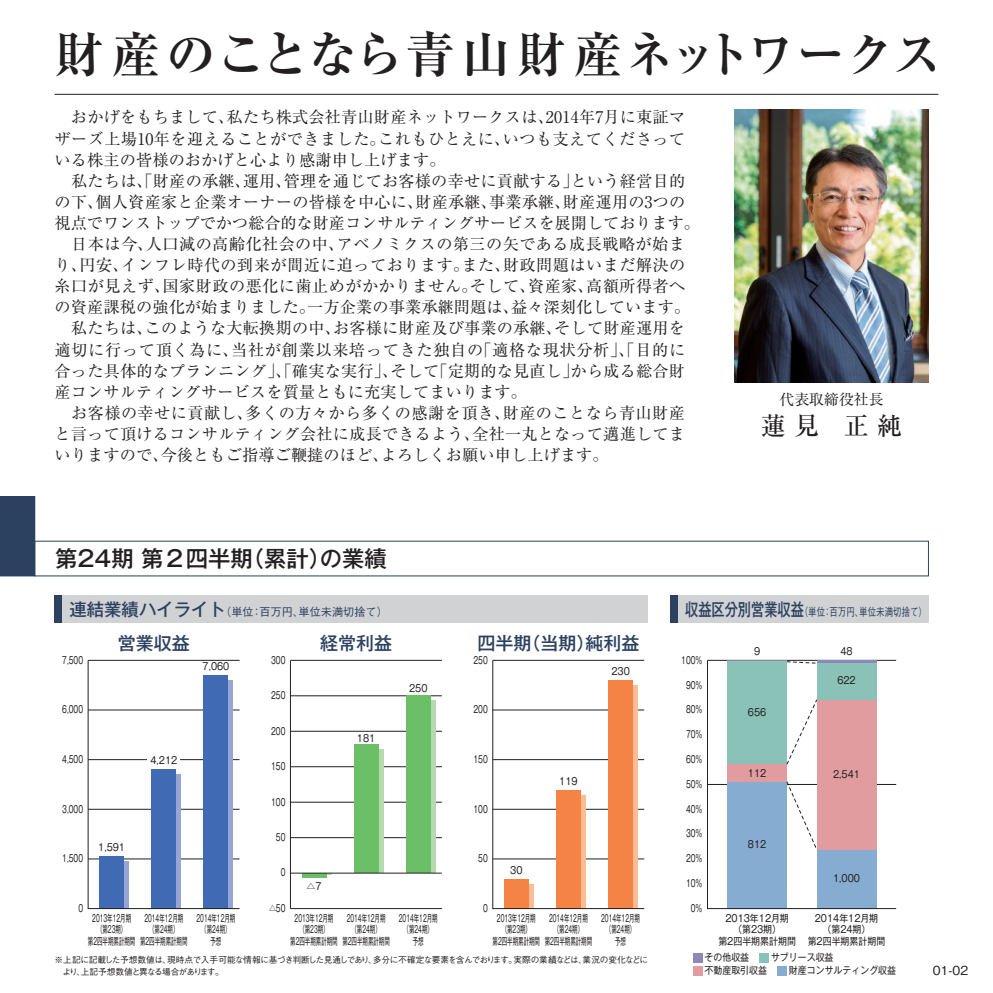
<style>
.page{position:relative;width:993px;height:993px;background:#fff}
.page>*{position:absolute;margin:0;border:0;box-sizing:border-box;transform-origin:0 0}
.t1{font:49.52px "Ryumin Pr 5 Bold 90 pv RKSJ H";letter-spacing:.01em;color:#231f20}
.t2{font:24.85px "Ryumin Pr 5 Medium 90 pv RKSJ H";color:#231f20}
.t3{font:22.4px "Gothic MB101 Pr 5 Medium 90 pv RKSJ H";color:#231f20}
.t4{font:18.03px "Gothic MB101 Pr 5 Medium 90 pv RKSJ H";color:#2c4160}
.t5{font:16.1px/21.2px "Ryumin Pr 5 Regular 90 pv RKSJ H";letter-spacing:.015em;color:#231f20}
.t6{font:14.88px "Ryumin Pr 5 Regular 90 pv RKSJ H";color:#231f20}
.t7{font:12.42px "Gothic BBB Pr 5 Medium 90 pv RKSJ H";color:#231f20}
.t8{font:11.2px "Gothic BBB Pr 5 Medium 90 pv RKSJ H";color:#2c4160}
.t9{font:11.2px "Gothic BBB Pr 5 Medium 90 pv RKSJ H";color:#2c4160;scale:.76 1}
.t10{font:9.97px/11.2px "Gothic MB101 Pr 5 Regular 90 pv RKSJ H";color:#231f20;text-align:center;scale:.55 1}
.t11{font:9.97px/11.2px "Gothic MB101 Pr 5 Regular 90 pv RKSJ H";color:#231f20;text-align:center;scale:.9 1}
.t12{font:9.97px "Gothic MB101 Pr 5 Regular 90 pv RKSJ H";color:#231f20;scale:.7 1}
.t13{font:8.75px/11.2px "Gothic BBB Pr 5 Medium 90 pv RKSJ H";letter-spacing:-.06em;color:#231f20}
.s1{font-family:"Gothic MB101 Pr 5 Medium 90 pv RKSJ H";font-size:17.32px}
</style>
<div class="page">
<img style="left:734px;top:109px;width:194px;height:273px">
<hr style="left:55px;top:94px;width:883px;height:1px;background:#231f20">
<div style="left:0;top:496px;width:35px;height:80px;background:#2c4160"></div>
<div style="left:55px;top:595px;width:592px;height:28px;background:#d1d2d4"></div>
<div style="left:55px;top:595px;width:7px;height:28px;background:#2c4160"></div>
<div style="left:670px;top:595px;width:258px;height:28px;background:#d1d2d4"></div>
<div style="left:670px;top:595px;width:7px;height:28px;background:#2c4160"></div>
<hr style="left:290px;top:907px;width:151px;height:1px;background:#231f20">
<hr style="left:290px;top:837px;width:151px;height:1px;background:#231f20">
<hr style="left:290px;top:801px;width:151px;height:1px;background:#231f20">
<hr style="left:290px;top:766px;width:151px;height:1px;background:#231f20">
<hr style="left:290px;top:730px;width:151px;height:1px;background:#231f20">
<hr style="left:290px;top:659px;width:151px;height:1px;background:#231f20">
<hr style="left:290px;top:695px;width:151px;height:1px;background:#231f20">
<svg style="left:378px;top:749px;width:5px;height:123px"></svg>
<div style="left:353px;top:744px;width:25px;height:128px;background:#6bc067"></div>
<hr style="left:306px;top:872px;width:25px;height:2px;background:#b4dbae">
<svg style="left:301px;top:873px;width:25px;height:4px"></svg>
<svg style="left:430px;top:700px;width:5px;height:172px"></svg>
<div style="left:406px;top:695px;width:24px;height:177px;background:#6bc067"></div>
<svg style="left:87px;top:659px;width:153px;height:250px"></svg>
<hr style="left:290px;top:660px;width:1px;height:248px;background:#231f20">
<svg style="left:492px;top:659px;width:153px;height:250px"></svg>
<hr style="left:290px;top:872px;width:151px;height:1px;background:#231f20">
<div style="left:692px;top:952px;width:10px;height:10px;background:#8d89b7"></div>
<div style="left:758px;top:952px;width:10px;height:10px;background:#8ac2b8"></div>
<div style="left:692px;top:965px;width:10px;height:10px;background:#e09c9e"></div>
<div style="left:776px;top:965px;width:10px;height:10px;background:#86add1"></div>
<svg style="left:707px;top:659px;width:189px;height:250px"></svg>
<h1 class="t1" style="left:55px;top:36px;width:889px">財産のことなら青山財産ネットワークス</h1>
<p class="t5" style="left:55px;top:109px;width:646px">　おかげをもちまして、私たち株式会社青山財産ネットワークスは、2014年7月に東証マザーズ上場10年を迎えることができました。これもひとえに、いつも支えてくださっている株主の皆様のおかげと心より感謝申し上げます。<br>　私たちは、「財産の承継、運用、管理を通じてお客様の幸せに貢献する」という経営目的の下、個人資産家と企業オーナーの皆様を中心に、財産承継、事業承継、財産運用の3つの視点でワンストップでかつ総合的な財産コンサルティングサービスを展開しております。　日本は今、人口減の高齢化社会の中、アベノミクスの第三の矢である成長戦略が始まり、円安、インフレ時代の到来が間近に迫っております。また、財政問題はいまだ解決の糸口が見えず、国家財政の悪化に歯止めがかかりません。そして、資産家、高額所得者への資産課税の強化が始まりました。一方企業の事業承継問題は、益々深刻化しています。　私たちは、このような大転換期の中、お客様に財産及び事業の承継、そして財産運用を適切に行って頂く為に、当社が創業以来培ってきた独自の「適格な現状分析」、「目的に合った具体的なプランニング」、「確実な実行」、そして「定期的な見直し」から成る総合財産コンサルティングサービスを質量ともに充実してまいります。<br>　お客様の幸せに貢献し、多くの方々から多くの感謝を頂き、財産のことなら青山財産と言って頂けるコンサルティング会社に成長できるよう、全社一丸となって邁進してまいりますので、今後ともご指導ご鞭撻のほど、よろしくお願い申し上げます。</p>
<p class="t6" style="left:779px;top:394px;width:106px">代表取締役社長</p>
<h2 class="t2" style="left:761px;top:416px;width:142px">蓮 見　正 純</h2>
<h3 class="t3" style="left:55px;top:550px;width:333px">第24期 第２四半期（累計）の業績</h3>
<p class="t8" style="left:69px;top:607px;width:320px"><span class="s1">連結業績ハイライト</span>（単位：百万円、単位未満切捨て）</p>
<p class="t4" style="left:118px;top:635px;width:73px">営業収益</p>
<p class="t4" style="left:320px;top:635px;width:73px">経常利益</p>
<p class="t4" style="left:477px;top:635px;width:163px">四半期（当期）純利益</p>
<p class="t12" style="left:62px;top:656px;width:31px">7,500</p>
<p class="t12" style="left:62px;top:705px;width:31px">6,000</p>
<p class="t11" style="left:202px;top:661px;width:31px">7,060</p>
<p class="t12" style="left:271px;top:656px;width:22px">300</p>
<p class="t12" style="left:271px;top:691px;width:22px">250</p>
<p class="t12" style="left:271px;top:726px;width:22px">200</p>
<p class="t11" style="left:357px;top:734px;width:22px">181</p>
<p class="t11" style="left:409px;top:683px;width:22px">250</p>
<p class="t12" style="left:473px;top:656px;width:22px">250</p>
<p class="t12" style="left:473px;top:705px;width:22px">200</p>
<p class="t11" style="left:611px;top:667px;width:22px">230</p>
<p class="t12" style="left:62px;top:755px;width:31px">4,500</p>
<p class="t11" style="left:150px;top:756px;width:31px">4,212</p>
<p class="t12" style="left:271px;top:762px;width:22px">150</p>
<p class="t12" style="left:473px;top:755px;width:22px">150</p>
<p class="t11" style="left:559px;top:777px;width:22px">119</p>
<p class="t12" style="left:62px;top:804px;width:31px">3,000</p>
<p class="t12" style="left:271px;top:797px;width:22px">100</p>
<p class="t12" style="left:473px;top:804px;width:22px">100</p>
<p class="t11" style="left:98px;top:842px;width:31px">1,591</p>
<p class="t12" style="left:276px;top:833px;width:15px">50</p>
<p class="t12" style="left:62px;top:854px;width:31px">1,500</p>
<p class="t12" style="left:478px;top:854px;width:15px">50</p>
<p class="t12" style="left:280px;top:868px;width:8px">0</p>
<p class="t11" style="left:510px;top:865px;width:15px">30</p>
<p class="t11" style="left:306px;top:882px;width:18px">△7</p>
<p class="t12" style="left:483px;top:904px;width:8px">0</p>
<p class="t12" style="left:78px;top:904px;width:8px">0</p>
<p class="t12" style="left:269px;top:904px;width:25px">△50</p>
<p class="t10" style="left:88px;top:913px;width:88px">2013年12月期<br>（第23期）<br>第2四半期累計期間</p>
<p class="t10" style="left:140px;top:913px;width:88px">2014年12月期<br>（第24期）<br>第2四半期累計期間</p>
<p class="t10" style="left:196px;top:913px;width:72px">2014年12月期（第24期）<br>予想</p>
<p class="t10" style="left:290px;top:913px;width:88px">2013年12月期<br>（第23期）<br>第2四半期累計期間</p>
<p class="t10" style="left:342px;top:913px;width:88px">2014年12月期<br>（第24期）<br>第2四半期累計期間</p>
<p class="t10" style="left:399px;top:913px;width:72px">2014年12月期（第24期）<br>予想</p>
<p class="t10" style="left:492px;top:913px;width:88px">2013年12月期<br>（第23期）<br>第2四半期累計期間</p>
<p class="t10" style="left:544px;top:913px;width:88px">2014年12月期<br>（第24期）<br>第2四半期累計期間</p>
<p class="t10" style="left:601px;top:913px;width:72px">2014年12月期（第24期）<br>予想</p>
<p class="t13" style="left:62px;top:955px;width:587px;text-indent:-8px">※ 上記に記載した予想数値は、現時点で入手可能な情報に基づき判断した見通しであり、多分に不確定な要素を含んでおります。実際の業績などは、業況の変化などにより、上記予想数値と異なる場合があります。</p>
<p class="t9" style="left:685px;top:607px;width:320px"><span class="s1">収益区分別営業収益</span>（単位：百万円、単位未満切捨て）</p>
<p class="t12" style="left:681px;top:656px;width:32px">100％</p>
<p class="t12" style="left:685px;top:680px;width:25px">90％</p>
<p class="t12" style="left:685px;top:705px;width:25px">80％</p>
<p class="t12" style="left:685px;top:730px;width:25px">70％</p>
<p class="t12" style="left:685px;top:755px;width:25px">60％</p>
<p class="t12" style="left:685px;top:780px;width:25px">50％</p>
<p class="t12" style="left:685px;top:804px;width:25px">40％</p>
<p class="t12" style="left:685px;top:829px;width:25px">30％</p>
<p class="t12" style="left:685px;top:854px;width:25px">20％</p>
<p class="t12" style="left:685px;top:879px;width:25px">10％</p>
<p class="t12" style="left:690px;top:904px;width:18px">0％</p>
<p class="t11" style="left:753px;top:647px;width:8px">9</p>
<p class="t11" style="left:747px;top:707px;width:22px">656</p>
<p class="t11" style="left:747px;top:768px;width:22px">112</p>
<p class="t11" style="left:747px;top:839px;width:22px">812</p>
<p class="t11" style="left:840px;top:647px;width:15px">48</p>
<p class="t11" style="left:837px;top:676px;width:22px">622</p>
<p class="t11" style="left:832px;top:769px;width:31px">2,541</p>
<p class="t11" style="left:832px;top:873px;width:31px">1,000</p>
<p class="t11" style="left:718px;top:913px;width:88px">2013年12月期<br>（第23期）<br>第2四半期累計期間</p>
<p class="t11" style="left:807px;top:913px;width:88px">2014年12月期<br>（第24期）<br>第2四半期累計期間</p>
<p class="t11" style="left:704px;top:952px;width:51px">その他収益</p>
<p class="t11" style="left:770px;top:952px;width:71px">サブリース収益</p>
<p class="t11" style="left:704px;top:965px;width:71px">不動産取引収益</p>
<p class="t11" style="left:788px;top:965px;width:121px">財産コンサルティング収益</p>
<p class="t7" style="left:932px;top:965px;width:37px">01-02</p>
</div>
